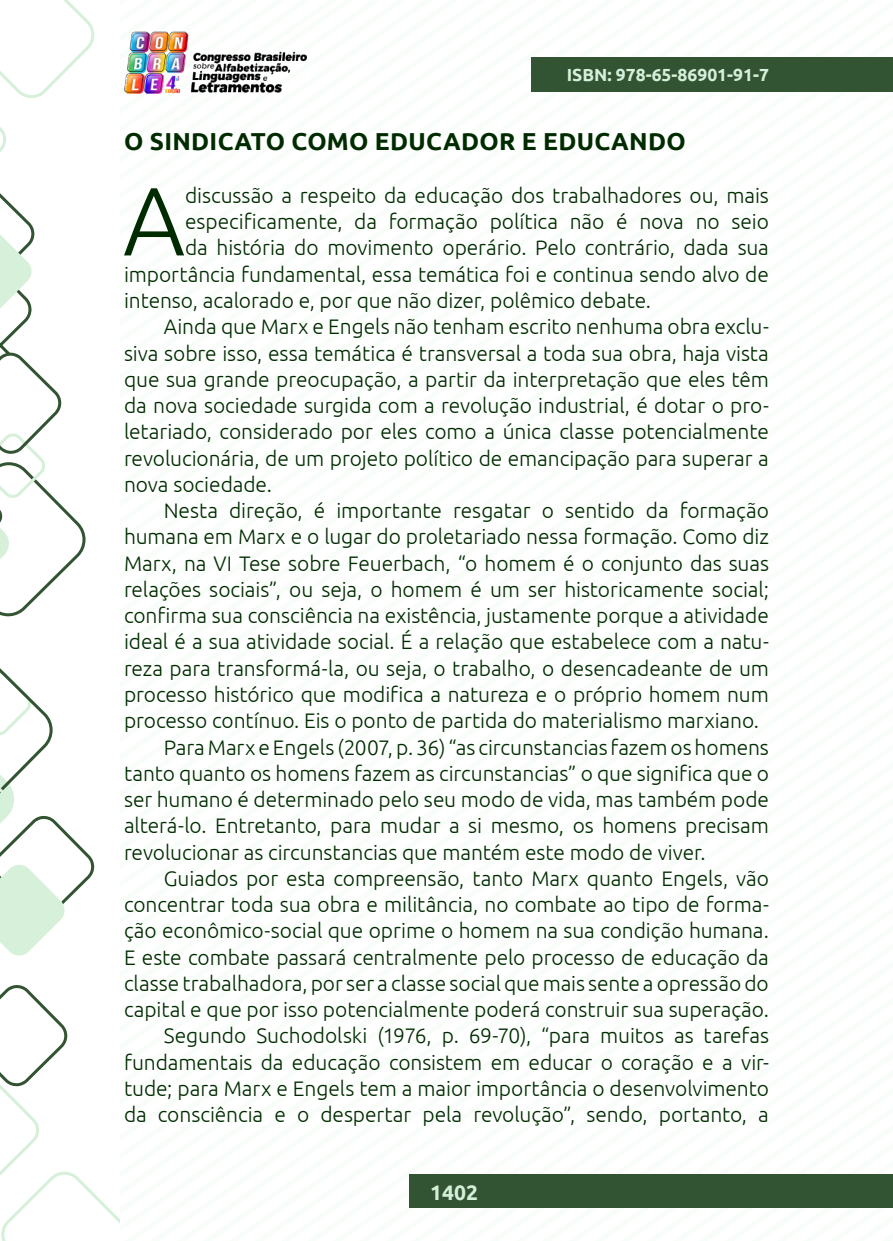
<style>
.page{position:relative;width:893px;height:1241px;background:#fff}
.page>*{position:absolute;margin:0;border:0;box-sizing:border-box;transform-origin:0 0}
._7_CAPITULAR{font:300 96.77px "Ubuntu";color:#002b00}
._6_INTRODUCAO{font:700 24.5px "Ubuntu";letter-spacing:.015em;color:#002b00}
._8_CORPO{font:300 21px/26.2px "Ubuntu";letter-spacing:-.005em;color:#002b00;text-align:justify}
._7_CAPITULAR-2{font:300 21px "Ubuntu";letter-spacing:-.005em;color:#002b00}
.t1{font:700 21px "Ubuntu";color:#d6efda}
.t2{font:700 17.5px "Ubuntu";color:#d6efda}
</style>
<div class="page">
<img style="left:124px;top:31px;width:182px;height:62px">
<div style="left:532px;top:57px;width:361px;height:35px;background:#335433"></div>
<div style="left:410px;top:1174px;width:483px;height:33px;background:#335433"></div>
<svg style="left:0;top:985px;width:119px;height:255px"></svg>
<svg style="left:0;top:0;width:94px;height:616px"></svg>
<svg style="left:0;top:668px;width:94px;height:288px"></svg>
<p class="t2" style="left:567px;top:64px;width:204px">ISBN: 978-65-86901-91-7</p>
<p class="_6_INTRODUCAO" style="left:124px;top:127px;width:563px">O SINDICATO COMO EDUCADOR E EDUCANDO</p>
<p class="_7_CAPITULAR" style="left:123px;top:163px;width:64px">A</p>
<p class="_7_CAPITULAR-2" style="left:185px;top:183px;width:585px">discussão a respeito da educação dos trabalhadores ou, mais</p>
<p class="_7_CAPITULAR-2" style="left:185px;top:209px;width:585px">especificamente, da formação política não é nova no seio</p>
<p class="_7_CAPITULAR-2" style="left:185px;top:235px;width:585px">da história do movimento operário. Pelo contrário, dada sua</p>
<p class="_7_CAPITULAR-2" style="left:124px;top:261px;width:646px">importância fundamental, essa temática foi e continua sendo alvo de</p>
<p class="_7_CAPITULAR-2" style="left:124px;top:288px;width:528px">intenso, acalorado e, por que não dizer, polêmico debate.</p>
<p class="_8_CORPO" style="left:124px;top:313px;width:646px;text-indent:40px">Ainda que Marx e Engels não tenham escrito nenhuma obra exclu&shy;siva sobre isso, essa temática é transversal a toda sua obra, haja vista que sua grande preocupação, a partir da interpretação que eles têm da nova sociedade surgida com a revolução industrial, é dotar o pro&shy;letariado, considerado por eles como a única classe potencialmente revolucionária, de um projeto político de emancipação para superar a nova sociedade.</p>
<p class="_8_CORPO" style="left:124px;top:497px;width:646px;text-indent:40px">Nesta direção, é importante resgatar o sentido da formação humana em Marx e o lugar do proletariado nessa formação. Como diz Marx, na VI Tese sobre Feuerbach, “o homem é o conjunto das suas relações sociais”, ou seja, o homem é um ser historicamente social; confirma sua consciência na existência, justamente porque a atividade ideal é a sua atividade social. É a relação que estabelece com a natu&shy;reza para transformá-la, ou seja, o trabalho, o desencadeante de um processo histórico que modifica a natureza e o próprio homem num processo contínuo. Eis o ponto de partida do materialismo marxiano.</p>
<p class="_8_CORPO" style="left:124px;top:733px;width:646px;text-indent:40px">Para Marx e Engels (2007, p. 36) “as circunstancias fazem os homens tanto quanto os homens fazem as circunstancias” o que significa que o ser humano é determinado pelo seu modo de vida, mas também pode alterá-lo. Entretanto, para mudar a si mesmo, os homens precisam revolucionar as circunstancias que mantém este modo de viver.</p>
<p class="_8_CORPO" style="left:124px;top:864px;width:646px;text-indent:40px">Guiados por esta compreensão, tanto Marx quanto Engels, vão concentrar toda sua obra e militância, no combate ao tipo de forma&shy;ção econômico-social que oprime o homem na sua condição humana.<br>E este combate passará centralmente pelo processo de educação da classe trabalhadora, por ser a classe social que mais sente a opressão do capital e que por isso potencialmente poderá construir sua superação.</p>
<p class="_8_CORPO" style="left:124px;top:1022px;width:646px;text-indent:40px">Segundo Suchodolski (1976, p. 69-70), “para muitos as tarefas fundamentais da educação consistem em educar o coração e a vir&shy;tude; para Marx e Engels tem a maior importância o desenvolvimento da consciência e o despertar pela revolução”, sendo, portanto, a</p>
<p class="t1" style="left:430px;top:1178px;width:49px">1402</p>
</div>
